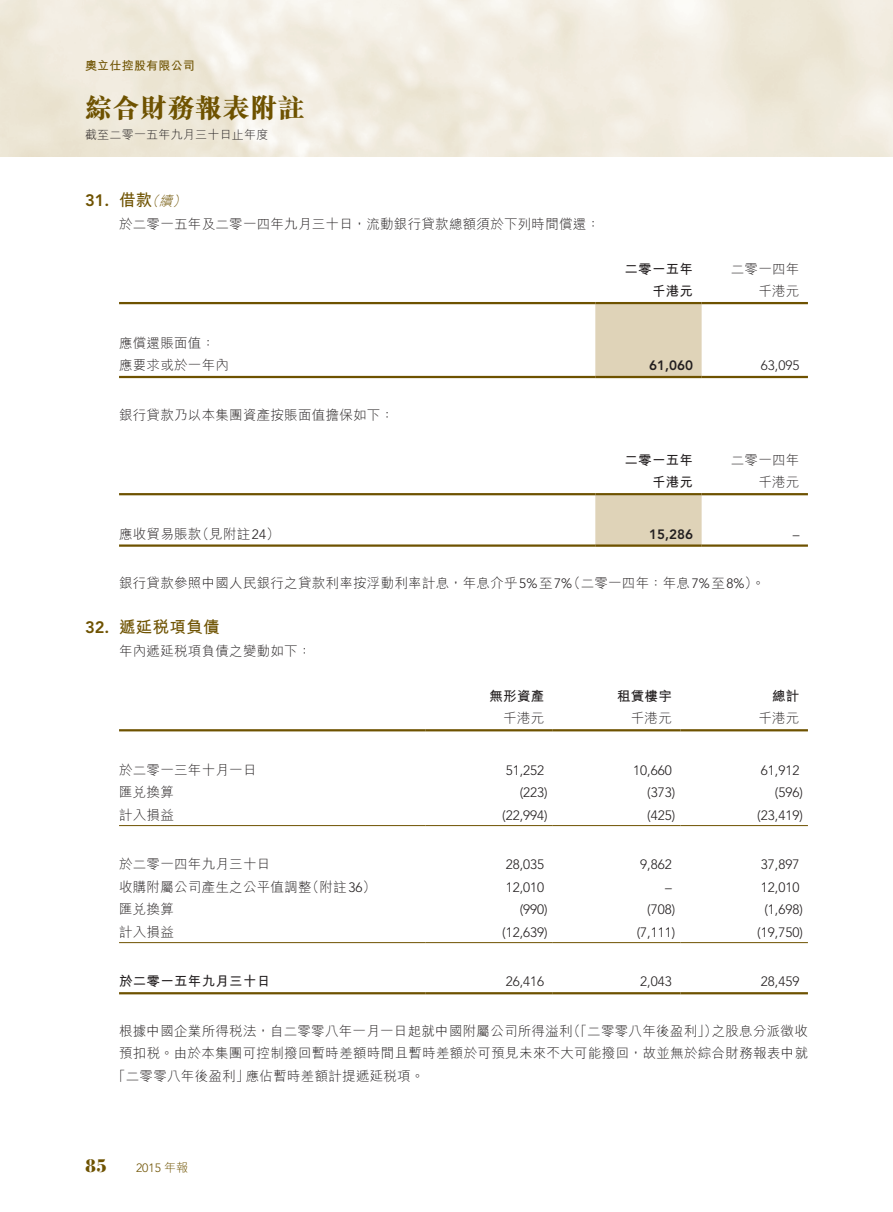
<style>
.page{position:relative;width:893px;height:1212px;background:#fff}
.page>*{position:absolute;margin:0;border:0;box-sizing:border-box;transform-origin:0 0}
.t1{font:800 27px "M Sung HK";letter-spacing:.02em;color:#6e5200}
.t2{font:900 18px "Bauer Bodoni Std";color:#6e5200}
._01_H1{font:700 16.5px "M Hei HK";letter-spacing:.02em;color:#6e5200}
._01_H1-2{font:800 16.5px "Avenir LT Std";color:#6e5200}
._00_txt{font:300 13.5px "M Hei HK";letter-spacing:.02em;color:#231f20}
._50_Table_txt{font:300 13.5px "Avenir LT Std";color:#231f20}
._50_Table_txt-2{font:300 13.5px "M Hei HK";letter-spacing:.02em;color:#231f20}
._50_Table_txt-3{font:700 13.5px "M Hei HK";letter-spacing:.02em;color:#231f20}
._50_Table_txt-4{font:800 13.5px "Avenir LT Std";color:#231f20}
._01_H1-3{font:italic 300 13.5px "M Hei HK";color:#6e5200}
._51_N_Table_txt{font:300 13.5px "M Hei HK";color:#231f20}
._51_N_Table_txt-2{font:700 13.5px "M Hei HK";color:#231f20}
.t3{font:300 12px "M Hei HK";letter-spacing:.02em;color:#231f20}
.t4{font:700 12px "M Hei HK";letter-spacing:.02em;color:#6e5200}
.t5{font:300 12px "Avenir LT Std";color:#6e5200}
.s1{font-family:"Avenir LT Std"}
.s2{font-family:"M Hei HK"}
</style>
<div class="page">
<div style="left:595px;top:304px;width:107px;height:72px;background:#dfd3b8"></div>
<hr style="left:119px;top:302px;width:476px;height:2px;background:#6e5200">
<hr style="left:595px;top:302px;width:107px;height:2px;background:#6e5200">
<hr style="left:702px;top:302px;width:106px;height:2px;background:#6e5200">
<hr style="left:119px;top:376px;width:476px;height:2px;background:#6e5200">
<hr style="left:595px;top:376px;width:107px;height:2px;background:#6e5200">
<hr style="left:702px;top:376px;width:106px;height:2px;background:#6e5200">
<div style="left:595px;top:495px;width:107px;height:49px;background:#dfd3b8"></div>
<hr style="left:119px;top:493px;width:476px;height:2px;background:#6e5200">
<hr style="left:595px;top:493px;width:107px;height:2px;background:#6e5200">
<hr style="left:702px;top:493px;width:106px;height:2px;background:#6e5200">
<hr style="left:119px;top:544px;width:476px;height:3px;background:#6e5200">
<hr style="left:595px;top:544px;width:107px;height:3px;background:#6e5200">
<hr style="left:702px;top:544px;width:106px;height:3px;background:#6e5200">
<hr style="left:119px;top:729px;width:306px;height:2px;background:#6e5200">
<hr style="left:425px;top:729px;width:128px;height:2px;background:#6e5200">
<hr style="left:553px;top:729px;width:127px;height:2px;background:#6e5200">
<hr style="left:680px;top:729px;width:128px;height:2px;background:#6e5200">
<hr style="left:119px;top:825px;width:306px;height:1px;background:#6e5200">
<hr style="left:425px;top:825px;width:128px;height:1px;background:#6e5200">
<hr style="left:553px;top:825px;width:127px;height:1px;background:#6e5200">
<hr style="left:680px;top:825px;width:128px;height:1px;background:#6e5200">
<hr style="left:119px;top:942px;width:306px;height:1px;background:#6e5200">
<hr style="left:425px;top:942px;width:128px;height:1px;background:#6e5200">
<hr style="left:553px;top:942px;width:127px;height:1px;background:#6e5200">
<hr style="left:680px;top:942px;width:128px;height:1px;background:#6e5200">
<hr style="left:119px;top:992px;width:306px;height:2px;background:#6e5200">
<hr style="left:425px;top:992px;width:128px;height:2px;background:#6e5200">
<hr style="left:553px;top:992px;width:127px;height:2px;background:#6e5200">
<hr style="left:680px;top:992px;width:128px;height:2px;background:#6e5200">
<p class="t4" style="left:85px;top:57px;width:111px">奧立仕控股有限公司</p>
<h1 class="t1" style="left:85px;top:94px;width:221px">綜合財務報表附註</h1>
<p class="t3" style="left:85px;top:129px;width:185px">截至二零一五年九月三十日止年度</p>
<p class="_01_H1-2" style="left:85px;top:191px;width:26px">31.</p>
<p class="_01_H1" style="left:119px;top:188px;width:35px">借款</p>
<p class="_01_H1-3" style="left:159px;top:194px;width:18px">續</p>
<p class="_01_H1-3" style="left:146px;top:194px;width:18px">（</p>
<p class="_01_H1-3" style="left:173px;top:194px;width:18px">(</p>
<p class="_00_txt" style="left:119px;top:217px;width:482px">於二零一五年及二零一四年九月三十日，流動銀行貸款總額須於下列時間償還：</p>
<p class="_50_Table_txt-3" style="left:624px;top:259px;width:70px">二零一五年</p>
<p class="_51_N_Table_txt-2" style="left:652px;top:281px;width:43px">千港元</p>
<p class="_50_Table_txt-2" style="left:731px;top:262px;width:70px">二零一四年</p>
<p class="_51_N_Table_txt" style="left:758px;top:284px;width:43px">千港元</p>
<p class="_50_Table_txt-2" style="left:119px;top:336px;width:97px">應償還賬面值：</p>
<p class="_50_Table_txt-2" style="left:119px;top:358px;width:111px">應要求或於一年內</p>
<p class="_00_txt" style="left:119px;top:408px;width:276px">銀行貸款乃以本集團資產按賬面值擔保如下：</p>
<p class="_50_Table_txt-4" style="left:649px;top:357px;width:45px">61,060</p>
<p class="_50_Table_txt" style="left:761px;top:357px;width:40px">63,095</p>
<p class="_50_Table_txt-3" style="left:624px;top:450px;width:70px">二零一五年</p>
<p class="_50_Table_txt-2" style="left:731px;top:453px;width:70px">二零一四年</p>
<p class="_50_Table_txt-3" style="left:652px;top:472px;width:43px">千港元</p>
<p class="_50_Table_txt-2" style="left:758px;top:475px;width:43px">千港元</p>
<p class="_50_Table_txt-2" style="left:196px;top:527px;width:85px">（見附註<span class="s1">24</span>(</p>
<p class="_50_Table_txt-2" style="left:119px;top:527px;width:84px">應收貿易賬款</p>
<p class="_50_Table_txt-4" style="left:649px;top:526px;width:45px">15,286</p>
<p class="_50_Table_txt" style="left:793px;top:526px;width:8px">–</p>
<p class="_01_H1-2" style="left:85px;top:618px;width:26px">32.</p>
<p class="_00_txt" style="left:119px;top:576px;width:455px">銀行貸款參照中國人民銀行之貸款利率按浮動利率計息，年息介乎<span class="s1">5%</span>至<span class="s1">7%</span></p>
<p class="_01_H1" style="left:119px;top:615px;width:102px">遞延稅項負債</p>
<p class="_00_txt" style="left:567px;top:576px;width:199px">（二零一四年：年息<span class="s1">7%</span>至<span class="s1">8%</span> 。(</p>
<p class="_00_txt" style="left:119px;top:644px;width:194px">年內遞延稅項負債之變動如下：</p>
<p class="_50_Table_txt-3" style="left:489px;top:686px;width:56px">無形資產</p>
<p class="_50_Table_txt-2" style="left:503px;top:711px;width:43px">千港元</p>
<p class="_50_Table_txt-3" style="left:617px;top:686px;width:56px">租賃樓宇</p>
<p class="_50_Table_txt-2" style="left:631px;top:711px;width:43px">千港元</p>
<p class="_50_Table_txt-3" style="left:772px;top:686px;width:29px">總計</p>
<p class="_50_Table_txt-2" style="left:758px;top:711px;width:43px">千港元</p>
<p class="_50_Table_txt-2" style="left:119px;top:763px;width:139px">於二零一三年十月一日</p>
<p class="_50_Table_txt" style="left:506px;top:762px;width:40px">51,252</p>
<p class="_50_Table_txt" style="left:633px;top:762px;width:40px">10,660</p>
<p class="_50_Table_txt" style="left:761px;top:762px;width:40px">61,912</p>
<p class="_50_Table_txt-2" style="left:119px;top:785px;width:56px">匯兌換算</p>
<p class="_50_Table_txt" style="left:520px;top:785px;width:30px">)223(</p>
<p class="_50_Table_txt" style="left:647px;top:785px;width:30px">)373(</p>
<p class="_50_Table_txt" style="left:775px;top:785px;width:30px">)596(</p>
<p class="_50_Table_txt-2" style="left:119px;top:808px;width:56px">計入損益</p>
<p class="_50_Table_txt" style="left:502px;top:807px;width:47px">)22,994(</p>
<p class="_50_Table_txt" style="left:647px;top:807px;width:30px">)425(</p>
<p class="_50_Table_txt" style="left:757px;top:807px;width:47px">)23,419(</p>
<p class="_50_Table_txt-2" style="left:119px;top:857px;width:153px">於二零一四年九月三十日</p>
<p class="_50_Table_txt" style="left:506px;top:857px;width:40px">28,035</p>
<p class="_50_Table_txt" style="left:640px;top:857px;width:33px">9,862</p>
<p class="_50_Table_txt" style="left:761px;top:857px;width:40px">37,897</p>
<p class="_50_Table_txt-2" style="left:306px;top:880px;width:71px">（附註<span class="s1">36</span>(</p>
<p class="_50_Table_txt-2" style="left:119px;top:880px;width:194px">收購附屬公司產生之公平值調整</p>
<p class="_50_Table_txt" style="left:506px;top:879px;width:40px">12,010</p>
<p class="_50_Table_txt" style="left:665px;top:879px;width:8px">–</p>
<p class="_50_Table_txt" style="left:761px;top:879px;width:40px">12,010</p>
<p class="_50_Table_txt-2" style="left:119px;top:902px;width:56px">匯兌換算</p>
<p class="_50_Table_txt" style="left:520px;top:902px;width:30px">)990(</p>
<p class="_50_Table_txt" style="left:647px;top:902px;width:30px">)708(</p>
<p class="_50_Table_txt" style="left:764px;top:902px;width:40px">)1,698(</p>
<p class="_50_Table_txt-2" style="left:119px;top:925px;width:56px">計入損益</p>
<p class="_50_Table_txt" style="left:502px;top:924px;width:47px">)12,639(</p>
<p class="_50_Table_txt" style="left:637px;top:924px;width:40px">)7,111(</p>
<p class="_50_Table_txt" style="left:757px;top:924px;width:47px">)19,750(</p>
<p class="_50_Table_txt-3" style="left:119px;top:971px;width:153px">於二零一五年九月三十日</p>
<p class="_50_Table_txt" style="left:506px;top:974px;width:40px">26,416</p>
<p class="_50_Table_txt" style="left:640px;top:974px;width:33px">2,043</p>
<p class="_50_Table_txt" style="left:761px;top:974px;width:40px">28,459</p>
<p class="_00_txt" style="left:567px;top:1024px;width:152px">（「二零零八年後盈利」）</p>
<p class="_00_txt" style="left:119px;top:1024px;width:455px">根據中國企業所得稅法，自二零零八年一月一日起就中國附屬公司所得溢利</p>
<p class="_00_txt" style="left:119px;top:1046px;width:691px">預扣稅。由於本集團可控制撥回暫時差額時間且暫時差額於可預見未來不大可能撥回，故並無於綜合財務報表中就</p>
<p class="_00_txt" style="left:246px;top:1069px;width:180px">應佔暫時差額計提遞延稅項。</p>
<p class="_00_txt" style="left:712px;top:1024px;width:98px">之股息分派徵收</p>
<p class="_00_txt" style="left:112px;top:1069px;width:138px">「二零零八年後盈利」</p>
<h2 class="t2" style="left:85px;top:1154px;width:24px">85</h2>
<p class="t5" style="left:136px;top:1161px;width:53px">2015 <span class="s2">年報</span></p>
</div>
